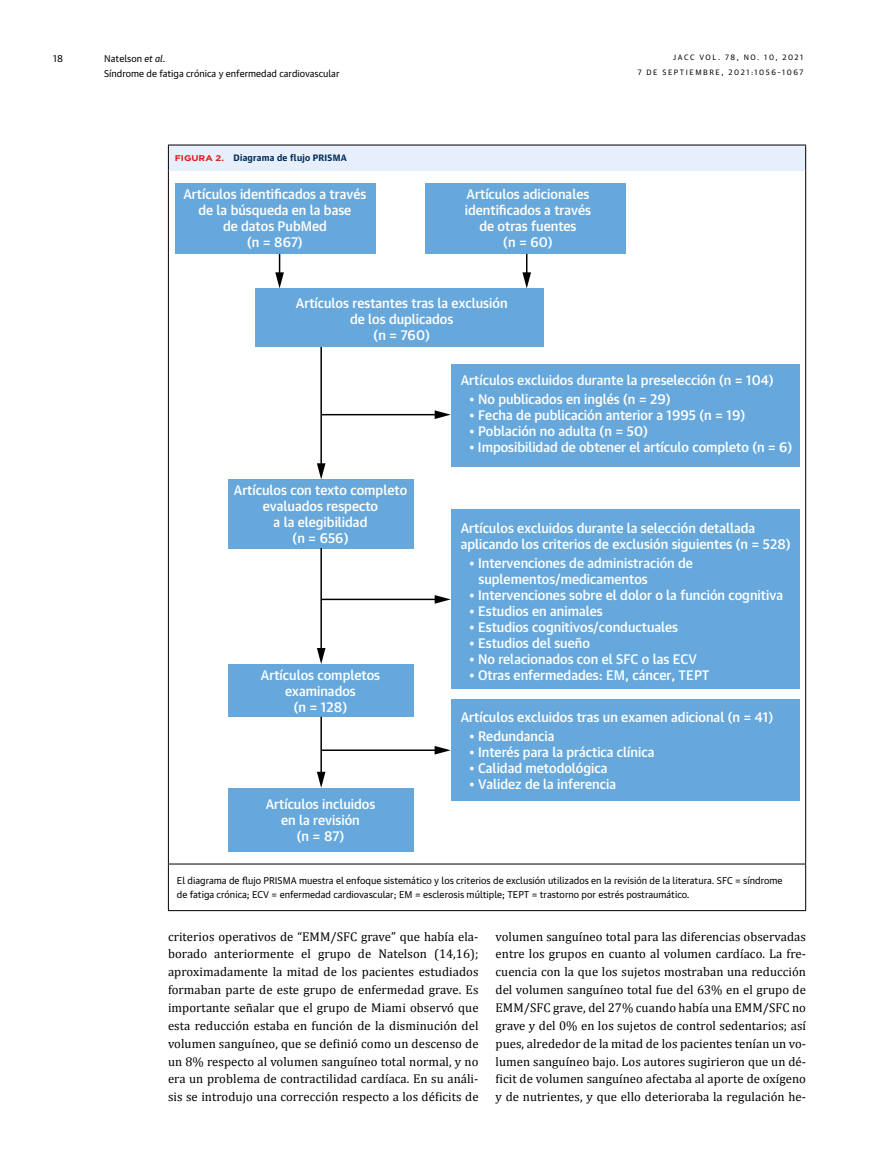
<style>
.page{position:relative;width:872px;height:1170px;background:#fff}
.page>*{position:absolute;margin:0;border:0;box-sizing:border-box;transform-origin:0 0}
.t1{font:500 13.35px/16px "Guardian Text Sans";color:#fff;text-align:center}
.t2{font:12.75px/17.9px "Cambria";letter-spacing:.005em;color:#000;text-align:justify}
.t3{font:9.45px/13.5px "Guardian Text Sans";color:#000}
.t4{font:700 9px "Guardian Text Sans";letter-spacing:.03em;color:#002d5a}
.t5{font:7.5px "Guardian Text Sans";letter-spacing:.205em;color:#000}
.s1{font-style:italic}
.s2{font-family:"Gotham";font-size:8.25px;color:#db1e1f}
</style>
<div class="page">
<div style="left:168px;top:145px;width:637px;height:25px;background:#e7effa"></div>
<hr style="left:168px;top:170px;width:1px;height:693px;background:#000">
<hr style="left:805px;top:170px;width:1px;height:693px;background:#000">
<hr style="left:168px;top:863px;width:638px;height:1px;background:#000">
<hr style="left:168px;top:864px;width:1px;height:46px;background:#000">
<hr style="left:805px;top:864px;width:1px;height:46px;background:#000">
<hr style="left:168px;top:910px;width:638px;height:1px;background:#000">
<svg style="left:168px;top:146px;width:1px;height:24px"></svg>
<hr style="left:168px;top:145px;width:638px;height:1px;background:#000">
<svg style="left:805px;top:145px;width:1px;height:25px"></svg>
<div style="left:175px;top:183px;width:200px;height:71px;background:#66a8dc"></div>
<div style="left:425px;top:183px;width:201px;height:70px;background:#66a8dc"></div>
<div style="left:255px;top:288px;width:289px;height:59px;background:#66a8dc"></div>
<div style="left:228px;top:479px;width:186px;height:69px;background:#66a8dc"></div>
<div style="left:228px;top:664px;width:186px;height:52px;background:#66a8dc"></div>
<div style="left:451px;top:509px;width:348px;height:180px;background:#66a8dc"></div>
<div style="left:228px;top:787px;width:186px;height:64px;background:#66a8dc"></div>
<div style="left:451px;top:699px;width:348px;height:102px;background:#66a8dc"></div>
<div style="left:451px;top:364px;width:348px;height:103px;background:#66a8dc"></div>
<svg style="left:275px;top:254px;width:9px;height:34px"></svg>
<svg style="left:522px;top:254px;width:9px;height:34px"></svg>
<hr style="left:320px;top:347px;width:2px;height:119px;background:#000">
<svg style="left:317px;top:463px;width:8px;height:16px"></svg>
<hr style="left:322px;top:414px;width:115px;height:1px;background:#000">
<svg style="left:435px;top:410px;width:16px;height:9px"></svg>
<hr style="left:320px;top:548px;width:2px;height:103px;background:#000">
<svg style="left:317px;top:648px;width:8px;height:16px"></svg>
<hr style="left:321px;top:598px;width:116px;height:2px;background:#000">
<svg style="left:435px;top:595px;width:16px;height:8px"></svg>
<hr style="left:320px;top:716px;width:2px;height:58px;background:#000">
<svg style="left:317px;top:771px;width:8px;height:16px"></svg>
<hr style="left:321px;top:749px;width:116px;height:2px;background:#000">
<svg style="left:434px;top:746px;width:17px;height:8px"></svg>
<p class="t3" style="left:53px;top:52px;width:11px">18</p>
<p class="t3" style="left:104px;top:52px;width:63px">Natelson <span class="s1">et al.</span></p>
<p class="t5" style="left:673px;top:54px;width:132px">JACC VOL. 78, NO. 10, 2021</p>
<p class="t3" style="left:104px;top:67px;width:237px">Síndrome de fatiga crónica y enfermedad cardiovascular</p>
<p class="t5" style="left:638px;top:69px;width:167px">7 DE SEPTIEMBRE, 2021:1056–1067</p>
<p class="t4" style="left:175px;top:154px;width:174px"><span class="s2">FIGURA 2.</span> Diagrama de flujo PRISMA</p>
<p class="t1" style="left:183px;top:187px;width:184px">Artículos identificados a través de la búsqueda en la base<br>de datos PubMed<br>(n = 867)</p>
<p class="t1" style="left:465px;top:187px;width:128px">Artículos adicionales identificados a través de otras fuentes<br>(n = 60)</p>
<p class="t1" style="left:296px;top:296px;width:213px">Artículos restantes tras la exclusión de los duplicados<br>(n = 760)</p>
<p class="t1" style="left:461px;top:372px;width:314px">Artículos excluidos durante la preselección (n = 104)</p>
<p class="t1" style="left:469px;top:391px;width:202px">• No publicados en inglés (n = 29)</p>
<p class="t1" style="left:469px;top:408px;width:277px">• Fecha de publicación anterior a 1995 (n = 19)</p>
<p class="t1" style="left:469px;top:424px;width:180px">• Población no adulta (n = 50)</p>
<p class="t1" style="left:469px;top:440px;width:324px">• Imposibilidad de obtener el artículo completo (n = 6)</p>
<p class="t1" style="left:234px;top:483px;width:175px">Artículos con texto completo evaluados respecto<br>a la elegibilidad<br>(n = 656)</p>
<p class="t1" style="left:461px;top:520px;width:331px;text-align:left">Artículos excluidos durante la selección detallada aplicando los criterios de exclusión siguientes (n = 528)</p>
<p class="t1" style="left:478px;top:555px;width:216px;text-align:left;text-indent:-9px">• Intervenciones de administración de suplementos/medicamentos</p>
<p class="t1" style="left:469px;top:587px;width:315px">• Intervenciones sobre el dolor o la función cognitiva</p>
<p class="t1" style="left:469px;top:604px;width:135px">• Estudios en animales</p>
<p class="t1" style="left:469px;top:620px;width:210px">• Estudios cognitivos/conductuales</p>
<p class="t1" style="left:469px;top:636px;width:122px">• Estudios del sueño</p>
<p class="t1" style="left:469px;top:652px;width:229px">• No relacionados con el SFC o las ECV</p>
<p class="t1" style="left:469px;top:668px;width:241px">• Otras enfermedades: EM, cáncer, TEPT</p>
<p class="t1" style="left:461px;top:710px;width:314px">Artículos excluidos tras un examen adicional (n = 41)</p>
<p class="t1" style="left:469px;top:729px;width:86px">• Redundancia</p>
<p class="t1" style="left:469px;top:745px;width:186px">• Interés para la práctica clínica</p>
<p class="t1" style="left:469px;top:761px;width:139px">• Calidad metodológica</p>
<p class="t1" style="left:469px;top:777px;width:148px">• Validez de la inferencia</p>
<p class="t1" style="left:261px;top:668px;width:121px">Artículos completos examinados<br>(n = 128)</p>
<p class="t1" style="left:266px;top:797px;width:111px">Artículos incluidos en la revisión<br>(n = 87)</p>
<p class="t3" style="left:177px;top:874px;width:607px">El diagrama de flujo PRISMA muestra el enfoque sistemático y los criterios de exclusión utilizados en la revisión de la literatura. SFC = síndrome de fatiga crónica; ECV = enfermedad cardiovascular; EM = esclerosis múltiple; TEPT = trastorno por estrés postraumático.</p>
<p class="t2" style="left:168px;top:928px;width:312px">criterios operativos de “EMM/SFC grave” que había ela&shy;borado anteriormente el grupo de Natelson (14,16); aproximadamente la mitad de los pacientes estudiados formaban parte de este grupo de enfermedad grave. Es importante señalar que el grupo de Miami observó que esta reducción estaba en función de la disminución del volumen sanguíneo, que se definió como un descenso de un 8% respecto al volumen sanguíneo total normal, y no era un problema de contractilidad cardíaca. En su análi&shy;sis se introdujo una corrección respecto a los déficits de</p>
<p class="t2" style="left:495px;top:928px;width:312px">volumen sanguíneo total para las diferencias observadas entre los grupos en cuanto al volumen cardíaco. La fre&shy;cuencia con la que los sujetos mostraban una reducción del volumen sanguíneo total fue del 63% en el grupo de EMM/SFC grave, del 27% cuando había una EMM/SFC no grave y del 0% en los sujetos de control sedentarios; así pues, alrededor de la mitad de los pacientes tenían un vo&shy;lumen sanguíneo bajo. Los autores sugirieron que un dé&shy;ficit de volumen sanguíneo afectaba al aporte de oxígeno y de nutrientes, y que ello deterioraba la regulación he-</p>
</div>
